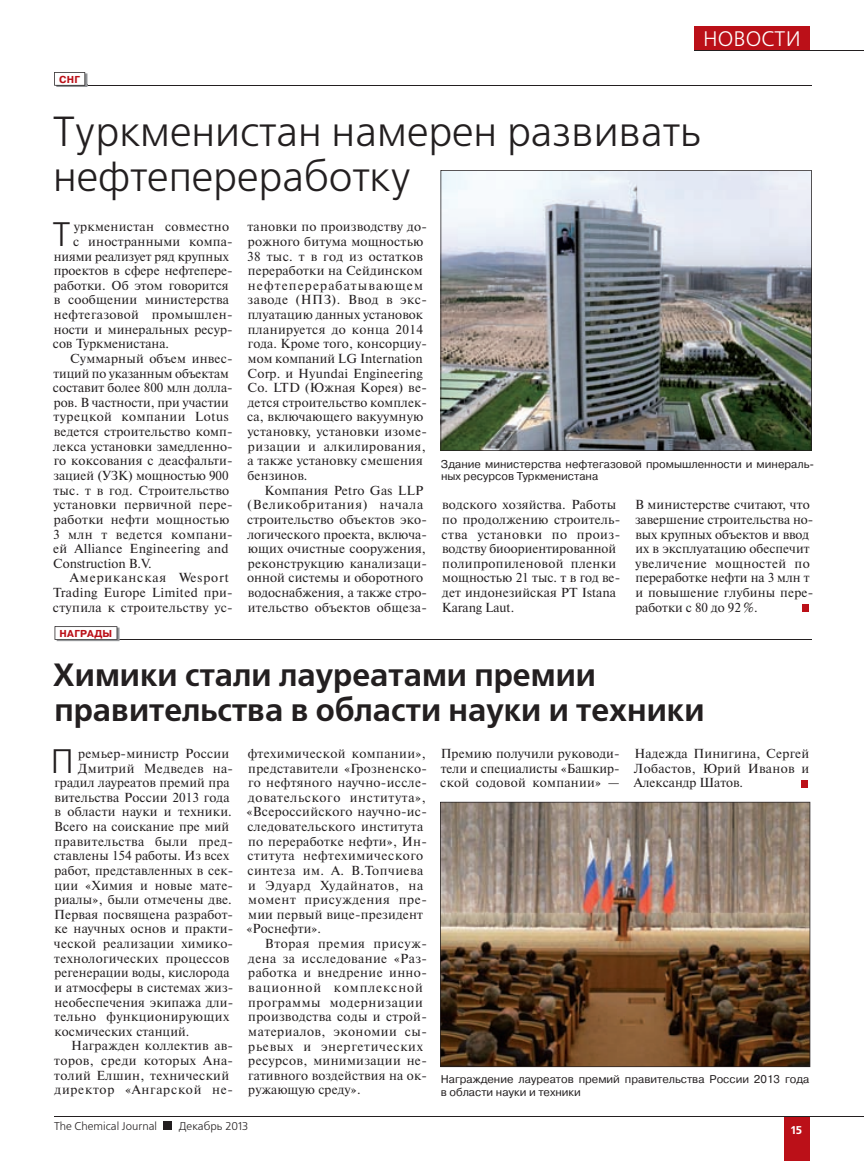
<style>
.page{position:relative;width:864px;height:1161px;background:#fff}
.page>*{position:absolute;margin:0;border:0;box-sizing:border-box;transform-origin:0 0}
.t1{font:42px/45px "Free Set C";color:#231f20}
.t2{font:33.9px "Free Set C";color:#231f20}
.t3{font:700 32.1px/34.5px "Free Set C";color:#231f20}
.t4{font:21px "Free Set C";letter-spacing:.005em;color:#fff}
.t5{font:13.05px/14.5px "Newton C";letter-spacing:.015em;color:#231f20}
.t6{font:13.05px "Newton C";letter-spacing:.035em;color:#231f20}
.t7{font:13.05px "Newton C";letter-spacing:-.005em;color:#231f20}
.t8{font:13.05px "Newton C";letter-spacing:.04em;color:#231f20}
.t9{font:13.05px "Newton C";letter-spacing:.055em;color:#231f20}
.t10{font:13.05px "Newton C";letter-spacing:.07em;color:#231f20}
.t11{font:11.25px/12.8px "Pragmatica C";color:#231f20}
.t12{font:11.25px "Free Set C";color:#231f20}
.t13{font:700 11.25px "Free Set C";color:#fff}
.t14{font:700 10.05px "Pragmatica C";letter-spacing:.03em;color:#bb1018}
</style>
<div class="page">
<hr style="left:85px;top:85px;width:726px;height:1px;background:#231f20">
<img style="left:56px;top:86px;width:31px;height:1px">
<svg style="left:54px;top:72px;width:33px;height:14px"></svg>
<div style="left:801px;top:605px;width:7px;height:7px;background:#bb1018"></div>
<hr style="left:119px;top:639px;width:692px;height:1px;background:#231f20">
<svg style="left:55px;top:626px;width:65px;height:14px"></svg>
<img style="left:440px;top:170px;width:371px;height:281px">
<div style="left:801px;top:780px;width:7px;height:7px;background:#bb1018"></div>
<img style="left:440px;top:802px;width:370px;height:265px">
<div style="left:783px;top:1116px;width:26px;height:45px;background:#bb1018"></div>
<hr style="left:54px;top:1116px;width:755px;height:1px;background:#231f20">
<hr style="left:809px;top:1116px;width:54px;height:1px;background:#231f20">
<div style="left:164px;top:1121px;width:8px;height:9px;background:#231f20"></div>
<div style="left:694px;top:27px;width:115px;height:23px;background:#bb1018"></div>
<hr style="left:694px;top:50px;width:115px;height:1px;background:#231f20">
<hr style="left:809px;top:50px;width:54px;height:1px;background:#231f20">
<h3 class="t4" style="left:703px;top:30px;width:99px">НОВОСТИ</h3>
<p class="t14" style="left:59px;top:76px;width:22px">СНГ</p>
<h1 class="t1" style="left:53px;top:113px;width:650px">Туркменистан намерен развивать нефтепереработку</h1>
<h2 class="t2" style="left:53px;top:221px;width:19px">Т</h2>
<p class="t5" style="left:74px;top:221px;width:157px">уркменистан совместно</p>
<p class="t5" style="left:247px;top:221px;width:181px">тановки по производству до&shy;рожного битума мощностью<br>38 тыс. т в год из остатков переработки на Сейдинском нефтеперерабатывающем заводе (НПЗ). Ввод в экс&shy;плуатацию данных установок планируется до конца 2014 года. Кроме того, консорциу&shy;мом компаний LG Internation<br>Corp. и Hyundai Engineering<br>Co. LTD (Южная Корея) ве&shy;дется строительство комплек&shy;са, включающего вакуумную установку, установки изоме&shy;ризации и алкилирования, а также установку смешения бензинов.</p>
<p class="t5" style="left:247px;top:484px;width:181px;text-indent:18px">Компания Petro Gas LLP (Великобритания) начала строительство объектов эко&shy;логического проекта, включа&shy;ющих очистные сооружения, реконструкцию канализаци&shy;онной системы и оборотного водоснабжения, а также стро&shy;ительство объектов общеза-</p>
<p class="t5" style="left:73px;top:235px;width:161px">с иностранными компа-</p>
<p class="t5" style="left:54px;top:250px;width:176px">ниями реализует ряд крупных</p>
<p class="t5" style="left:54px;top:264px;width:180px">проектов в сфере нефтепере-</p>
<p class="t5" style="left:54px;top:279px;width:176px">работки. Об этом говорится</p>
<p class="t5" style="left:54px;top:294px;width:177px">в сообщении министерства</p>
<p class="t5" style="left:54px;top:308px;width:180px">нефтегазовой промышлен-</p>
<p class="t5" style="left:54px;top:323px;width:180px">ности и минеральных ресур-</p>
<p class="t5" style="left:53px;top:338px;width:118px">сов Туркменистана.</p>
<p class="t5" style="left:70px;top:352px;width:164px">Суммарный объем инвес-</p>
<p class="t7" style="left:53px;top:368px;width:177px">тиций по указанным объектам</p>
<p class="t5" style="left:53px;top:381px;width:181px">составит более 800 млн долла-</p>
<p class="t5" style="left:54px;top:396px;width:176px">ров. В частности, при участии</p>
<p class="t8" style="left:53px;top:412px;width:176px">турецкой компании Lotus</p>
<p class="t5" style="left:54px;top:425px;width:180px">ведется строительство комп-</p>
<p class="t5" style="left:53px;top:440px;width:181px">лекса установки замедленно-</p>
<p class="t5" style="left:54px;top:455px;width:180px">го коксования c деасфальти-</p>
<p class="t5" style="left:53px;top:469px;width:176px">зацией (УЗК) мощностью 900</p>
<p class="t5" style="left:53px;top:484px;width:177px">тыс. т в год. Строительство</p>
<p class="t5" style="left:53px;top:498px;width:181px">установки первичной пере-</p>
<p class="t5" style="left:54px;top:513px;width:177px">работки нефти мощностью</p>
<p class="t6" style="left:53px;top:529px;width:181px">3 млн т ведется компани-</p>
<p class="t5" style="left:53px;top:542px;width:177px">ей Alliance Engineering and</p>
<p class="t5" style="left:53px;top:557px;width:100px">Construction B.V.</p>
<p class="t10" style="left:70px;top:573px;width:160px">Американская Wesport</p>
<p class="t5" style="left:53px;top:586px;width:181px">Trading Europe Limited при-</p>
<p class="t5" style="left:53px;top:601px;width:181px">ступила к строительству ус-</p>
<p class="t11" style="left:441px;top:458px;width:374px">Здание министерства нефтегазовой промышленности и минераль&shy;ных ресурсов Туркменистана</p>
<p class="t5" style="left:441px;top:498px;width:180px">водского хозяй ства. Работы по продолжению строитель&shy;ства установки по произ&shy;водству биоориентированной полипропиленовой пленки мощностью 21 тыс. т в год ве&shy;дет индонезийская PT Istana<br>Karang Laut.</p>
<p class="t5" style="left:634px;top:498px;width:180px">В министерстве считают, что завершение строительства но&shy;вых крупных объектов и ввод их в эксплуатацию обеспечит увеличение мощностей по переработке нефти на 3 млн т и повышение глубины пере&shy;работки с 80 до 92 %.</p>
<p class="t14" style="left:60px;top:630px;width:54px">НАГРАДЫ</p>
<h3 class="t3" style="left:53px;top:660px;width:653px">Химики стали лауреатами премии правительства в области науки и техники</h3>
<h2 class="t2" style="left:51px;top:747px;width:25px">П</h2>
<p class="t5" style="left:78px;top:747px;width:152px">ремьер-министр России</p>
<p class="t5" style="left:246px;top:747px;width:182px">фтехимической компании», представители «Грозненско&shy;го нефтяного научно-иссле&shy;довательского института», «Всероссийского научно-ис&shy;следовательского института по переработке нефти», Ин&shy;ститута нефтехимического синтеза им. А. В.Топчиева и Эдуард Худайнатов, на момент присуждения пре&shy;мии первый вице-президент «Роснефти».</p>
<p class="t5" style="left:248px;top:937px;width:180px;text-indent:17px">Вторая премия присуж&shy;дена за исследование «Раз&shy;работка и внедрение инно&shy;вационной комплексной программы модернизации производства соды и строй&shy;материалов, экономии сы&shy;рьевых и энергетических ресурсов, минимизации не&shy;гативного воздействия на ок&shy;ружающую среду».</p>
<p class="t5" style="left:440px;top:747px;width:181px;text-align:justify">Премию получили руководи&shy;тели и специалисты «Башкир&shy;ской содовой компании» —</p>
<p class="t5" style="left:633px;top:747px;width:177px;text-align:justify">Надежда Пинигина, Сергей Лобастов, Юрий Иванов и Александр Шатов.</p>
<p class="t5" style="left:78px;top:762px;width:156px">Дмитрий Медведев на-</p>
<p class="t5" style="left:55px;top:776px;width:176px">градил лауреатов премий пра</p>
<p class="t5" style="left:55px;top:791px;width:176px">вительства России 2013 года</p>
<p class="t5" style="left:55px;top:806px;width:179px">в области науки и техники.</p>
<p class="t5" style="left:54px;top:820px;width:176px">Всего на соискание пре мий</p>
<p class="t5" style="left:55px;top:835px;width:180px">правительства были пред-</p>
<p class="t5" style="left:54px;top:849px;width:177px">ставлены 154 работы. Из всех</p>
<p class="t5" style="left:55px;top:864px;width:180px">работ, представленных в сек-</p>
<p class="t5" style="left:55px;top:879px;width:180px">ции «Химия и новые мате-</p>
<p class="t5" style="left:55px;top:893px;width:179px">риалы», были отмечены две.</p>
<p class="t5" style="left:54px;top:908px;width:180px">Первая посвящена разработ-</p>
<p class="t5" style="left:55px;top:923px;width:180px">ке научных основ и практи-</p>
<p class="t5" style="left:54px;top:937px;width:181px">ческой реализации химико-</p>
<p class="t5" style="left:54px;top:952px;width:176px">технологических процессов</p>
<p class="t5" style="left:55px;top:966px;width:176px">регенерации воды, кислорода</p>
<p class="t5" style="left:55px;top:981px;width:180px">и атмосферы в системах жиз-</p>
<p class="t5" style="left:55px;top:996px;width:180px">необеспечения экипажа дли-</p>
<p class="t5" style="left:54px;top:1010px;width:176px">тельно функционирующих</p>
<p class="t5" style="left:55px;top:1025px;width:136px">космических станций.</p>
<p class="t5" style="left:71px;top:1040px;width:163px">Награжден коллектив ав-</p>
<p class="t6" style="left:54px;top:1056px;width:180px">торов, среди которых Ана-</p>
<p class="t5" style="left:54px;top:1069px;width:176px">толий Елшин, технический</p>
<p class="t9" style="left:55px;top:1085px;width:180px">директор «Ангарской не-</p>
<p class="t11" style="left:440px;top:1073px;width:370px">Награждение лауреатов премий правительства России 2013 года в области науки и техники</p>
<p class="t12" style="left:54px;top:1121px;width:104px">The Chemical Journal</p>
<p class="t12" style="left:179px;top:1121px;width:71px">Декабрь 2013</p>
<p class="t13" style="left:790px;top:1125px;width:13px">15</p>
</div>
